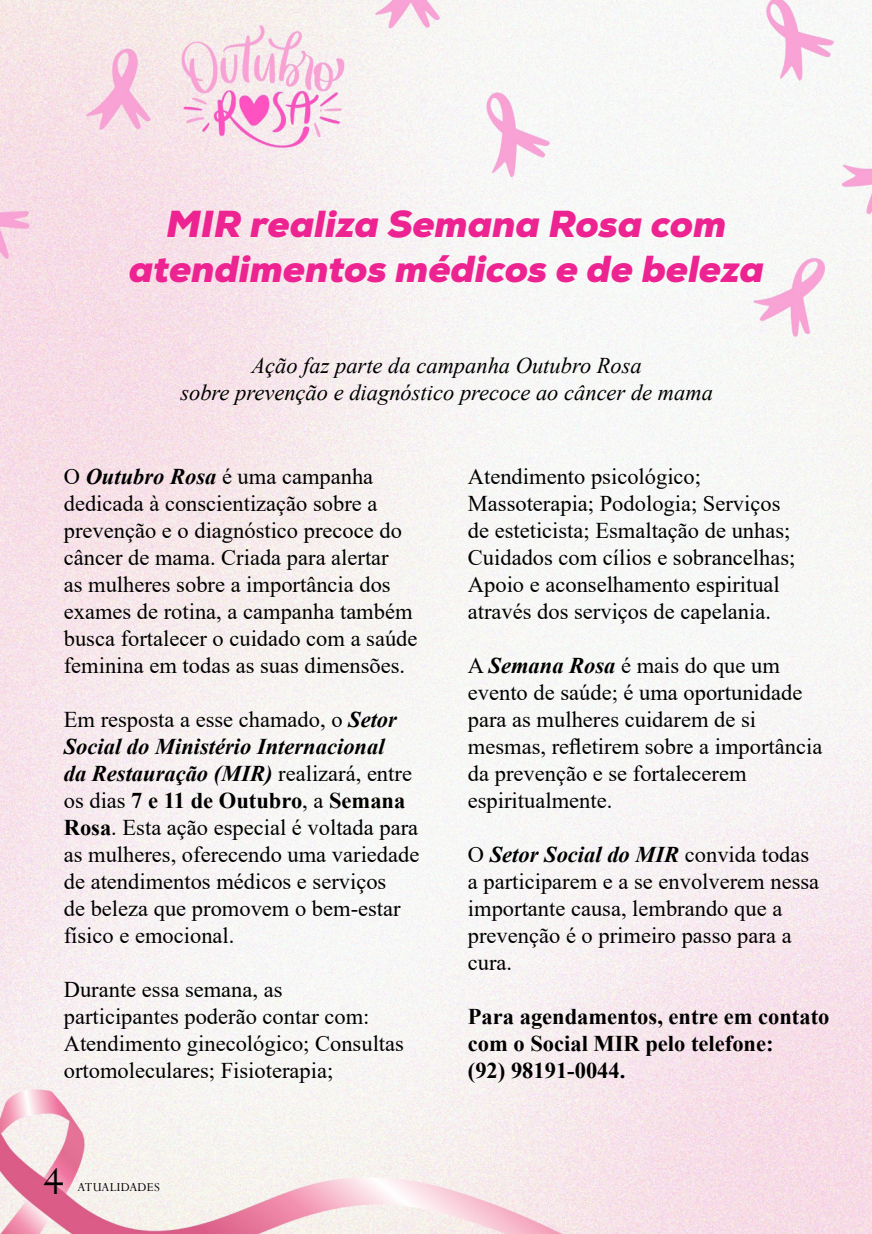
<style>
.page{position:relative;width:872px;height:1234px;background:#fff}
.page>*{position:absolute;margin:0;border:0;box-sizing:border-box;transform-origin:0 0}
.t1{font:43.5px "Perpetua";color:#000}
.t2{font:italic 900 37.5px/45px "Nexa";color:#ec2390;text-align:center}
.t3{font:22.5px/27px "Times New Roman";color:#000}
.t4{font:italic 22.5px/27px "Times New Roman";color:#000;text-align:center}
.t5{font:700 22.5px/27px "Times New Roman";color:#000}
.t6{font:13.5px "Perpetua";letter-spacing:.02em;color:#000}
.s1{font-weight:700;font-style:italic}
.s2{font-weight:700}
</style>
<div class="page">
<img style="left:0;top:0;width:872px;height:1233px">
<h2 class="t2" style="left:129px;top:201px;width:636px">MIR realiza Semana Rosa com atendimentos médicos e de beleza</h2>
<p class="t4" style="left:180px;top:351px;width:534px">Ação faz parte da campanha Outubro Rosa<br>sobre prevenção e diagnóstico precoce ao câncer de mama</p>
<p class="t3" style="left:64px;top:462px;width:355px">O <span class="s1">Outubro Rosa</span> é uma campanha dedicada à conscientização sobre a prevenção e o diagnóstico precoce do câncer de mama. Criada para alertar<br>as mulheres sobre a importância dos exames de rotina, a campanha também busca fortalecer o cuidado com a saúde feminina em todas as suas dimensões.</p>
<p class="t3" style="left:64px;top:705px;width:357px">Em resposta a esse chamado, o <span class="s1">Setor Social do Ministério Internacional<br>da Restauração (MIR)</span> realizará, entre os dias <span class="s2">7 e 11 de Outubro</span>, a <span class="s2">Semana Rosa</span>. Esta ação especial é voltada para as mulheres, oferecendo uma variedade de atendimentos médicos e serviços<br>de beleza que promovem o bem-estar físico e emocional.</p>
<p class="t3" style="left:64px;top:975px;width:341px">Durante essa semana, as<br>participantes poderão contar com:<br>Atendimento ginecológico; Consultas ortomoleculares; Fisioterapia;</p>
<h1 class="t1" style="left:44px;top:1154px;width:21px">4</h1>
<p class="t6" style="left:78px;top:1178px;width:84px">ATUALIDADES</p>
<p class="t3" style="left:468px;top:462px;width:329px">Atendimento psicológico; Massoterapia; Podologia; Serviços de esteticista; Esmaltação de unhas; Cuidados com cílios e sobrancelhas; Apoio e aconselhamento espiritual através dos serviços de capelania.</p>
<p class="t3" style="left:468px;top:651px;width:356px">A <span class="s1">Semana Rosa</span> é mais do que um evento de saúde; é uma oportunidade para as mulheres cuidarem de si mesmas, refletirem sobre a importância da prevenção e se fortalecerem espiritualmente.</p>
<p class="t3" style="left:468px;top:840px;width:353px">O <span class="s1">Setor Social do MIR</span> convida todas a participarem e a se envolverem nessa importante causa, lembrando que a prevenção é o primeiro passo para a cura.</p>
<p class="t5" style="left:468px;top:1002px;width:363px">Para agendamentos, entre em contato com o Social MIR pelo telefone:<br>(92) 98191-0044.</p>
</div>
